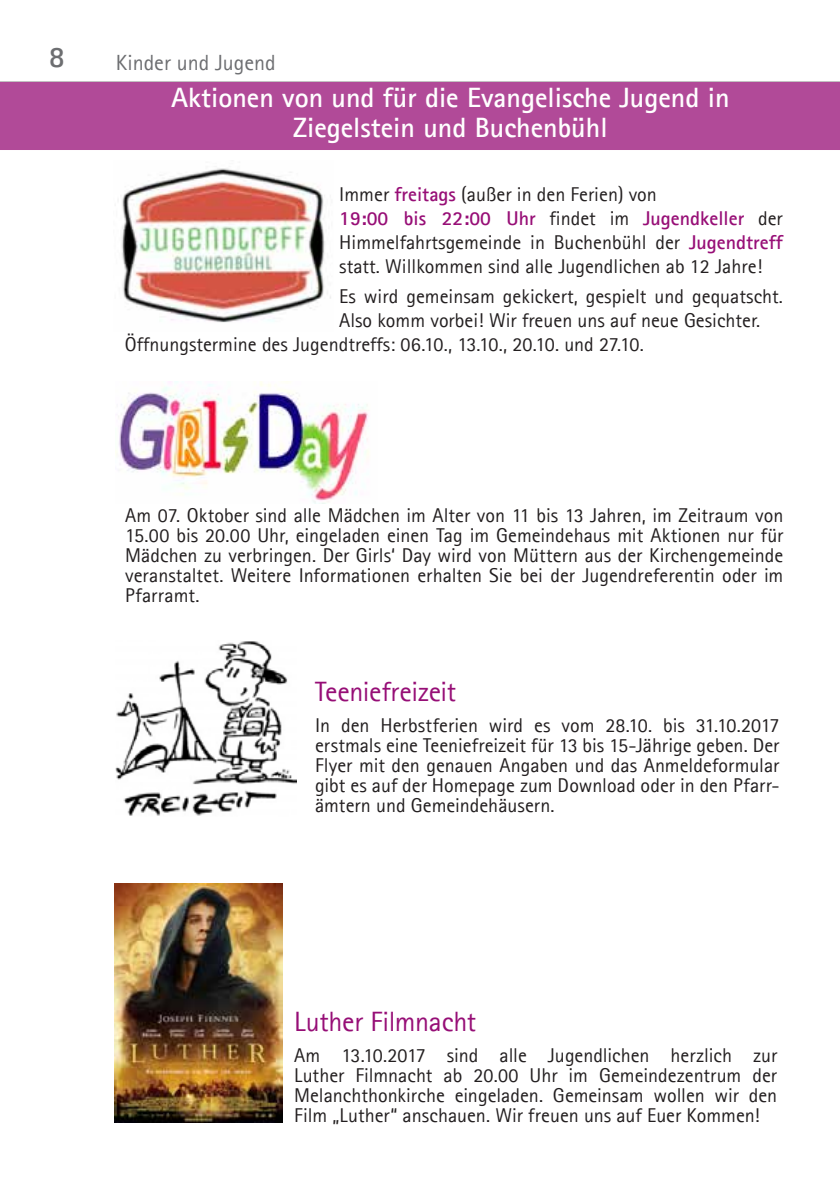
<style>
.page{position:relative;width:840px;height:1191px;background:#fff}
.page>*{position:absolute;margin:0;border:0;box-sizing:border-box;transform-origin:0 0}
.t1{font:700 30px "Agfa Rotis Sans Serif";color:#6d6e71}
.t2{font:700 28px/30px "Agfa Rotis Sans Serif";color:#fff;text-align:center}
.t3{font:28px "Agfa Rotis Sans Serif";letter-spacing:-.015em;color:#960e76}
.t4{font:22px "Agfa Rotis Sans Serif";color:#6d6e71}
.t5{font:20px/20px "Agfa Rotis Sans Serif";color:#231f20;text-align:justify}
.s1{font-weight:700;color:#970e76}
</style>
<div class="page">
<div style="left:0;top:82px;width:839px;height:68px;background:#b14a98"></div>
<img style="left:121px;top:168px;width:210px;height:155px">
<img style="left:116px;top:381px;width:253px;height:123px">
<img style="left:115px;top:641px;width:181px;height:175px">
<img style="left:114px;top:883px;width:168px;height:239px">
<h1 class="t1" style="left:49px;top:38px;width:18px">8</h1>
<p class="t4" style="left:116px;top:50px;width:161px">Kinder und Jugend</p>
<h2 class="t2" style="left:171px;top:82px;width:559px">Aktionen von und für die Evangelische Jugend in<br>Ziegelstein und Buchenbühl</h2>
<p class="t5" style="left:339px;top:182px;width:445px;line-height:24px;text-align:left">Immer <span class="s1">freitags</span> (außer in den Ferien) von<br><span class="s1">19:00 bis 22:00 Uhr</span> findet im <span class="s1">Jugendkeller</span> der Himmelfahrtsgemeinde in Buchenbühl der <span class="s1">Jugendtreff </span>statt. Willkommen sind alle Jugendlichen ab 12 Jahre!</p>
<p class="t5" style="left:339px;top:286px;width:445px">Es wird gemeinsam gekickert, gespielt und gequatscht.</p>
<p class="t5" style="left:339px;top:310px;width:422px">Also komm vorbei! Wir freuen uns auf neue Gesichter.</p>
<p class="t5" style="left:125px;top:334px;width:520px">Öffnungstermine des Jugendtreffs: 06.10., 13.10., 20.10. und 27.10.</p>
<p class="t5" style="left:125px;top:505px;width:659px">Am 07. Oktober sind alle Mädchen im Alter von 11 bis 13 Jahren, im Zeitraum von 15.00 bis 20.00 Uhr, eingeladen einen Tag im Gemeindehaus mit Aktionen nur für Mädchen zu verbringen. Der Girls‘ Day wird von Müttern aus der Kirchengemeinde veranstaltet. Weitere Informationen erhalten Sie bei der Jugendreferentin oder im Pfarramt.</p>
<h2 class="t3" style="left:315px;top:675px;width:142px">Teeniefreizeit</h2>
<p class="t5" style="left:315px;top:715px;width:465px">In den Herbstferien wird es vom 28.10. bis 31.10.2017 erstmals eine Teeniefreizeit für 13 bis 15-Jährige geben. Der Flyer mit den genauen Angaben und das Anmeldeformular gibt es auf der Homepage zum Download oder in den Pfarr&shy;ämtern und Gemeindehäusern.</p>
<h2 class="t3" style="left:294px;top:1004px;width:183px">Luther Filmnacht</h2>
<p class="t5" style="left:294px;top:1045px;width:484px">Am 13.10.2017 sind alle Jugendlichen herzlich zur Luther Filmnacht ab 20.00 Uhr im Gemeindezentrum der Melanchthonkirche eingeladen. Gemeinsam wollen wir den Film „Luther“ anschauen. Wir freuen uns auf Euer Kommen!</p>
</div>
